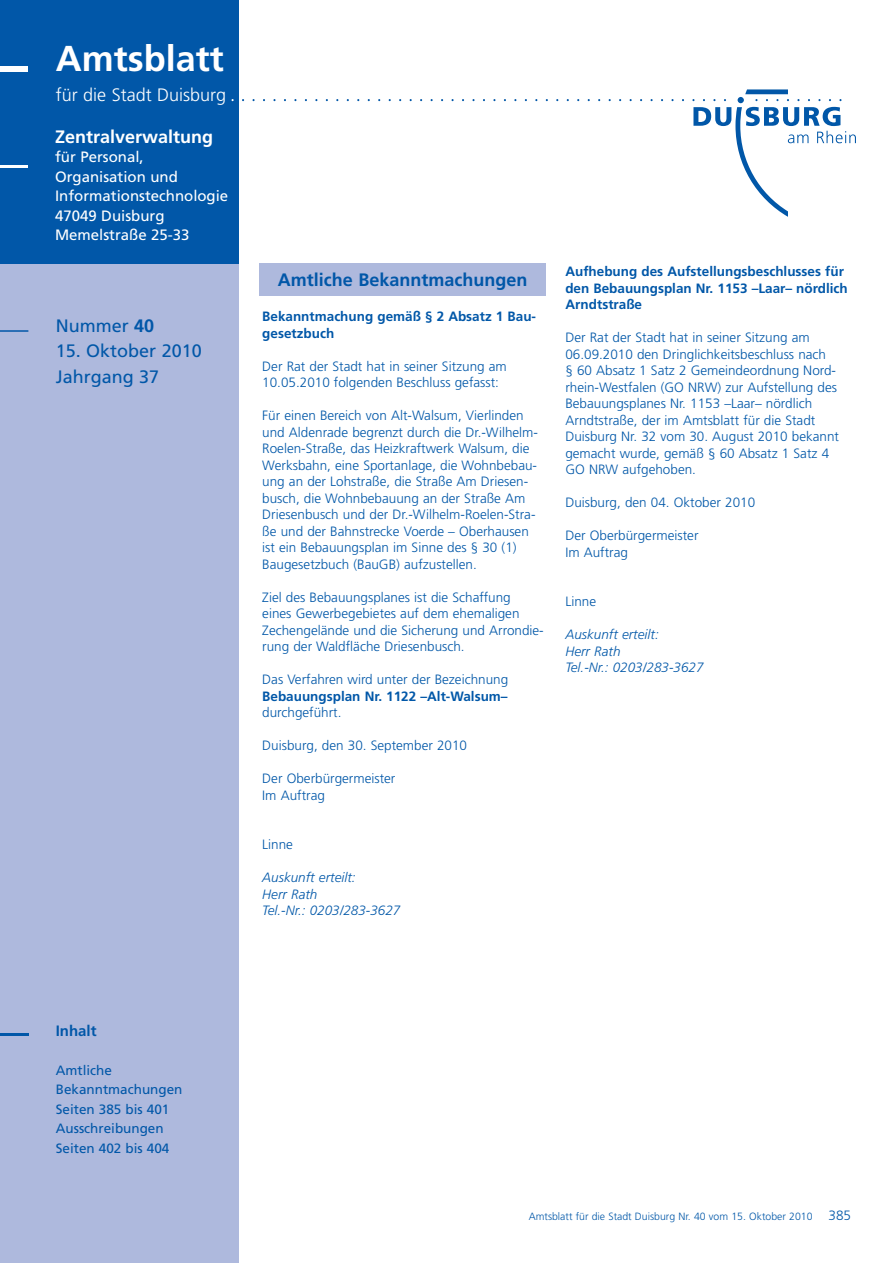
<style>
.page{position:relative;width:893px;height:1263px;background:#fff}
.page>*{position:absolute;margin:0;border:0;box-sizing:border-box;transform-origin:0 0}
.t1{font:150px "Duisburg Logo";letter-spacing:.07em;color:#0157a8}
.t2{font:700 36px "Frutiger";color:#fff}
.t3{font:18px/25.5px "Frutiger";color:#0157a8}
.t4{font:700 18px "Frutiger";color:#0157a8}
.t5{font:300 18px "Frutiger";color:#fff}
.t6{font:700 18px "Frutiger";color:#fff}
.t7{font:15px/19.5px "Frutiger";color:#fff}
.t8{font:700 15px "Frutiger";color:#0157a8}
.t9{font:300 13.5px/16.5px "Frutiger";color:#0157a8}
.t10{font:700 13.5px/16.5px "Frutiger";color:#0157a8}
.t11{font:italic 300 13.5px/16.5px "Frutiger";color:#0157a8}
.t12{font:13.5px/19.5px "Frutiger";color:#0157a8}
.t13{font:300 10.5px "Frutiger";color:#0157a8}
.s1{color:#fff}
.s2{font-weight:700}
.s3{font-size:13.5px}
</style>
<div class="page">
<div style="left:0;top:263px;width:239px;height:1000px;background:#aeb9dd"></div>
<div style="left:0;top:0;width:239px;height:264px;background:#0157a8"></div>
<div style="left:0;top:66px;width:28px;height:5px;background:#fff"></div>
<hr style="left:0;top:165px;width:28px;height:3px;background:#fff">
<hr style="left:0;top:1033px;width:28px;height:2px;background:#0157a8">
<hr style="left:0;top:330px;width:28px;height:2px;background:#0157a8">
<div style="left:259px;top:264px;width:287px;height:32px;background:#aeb9dd"></div>
<h2 class="t2" style="left:56px;top:44px;width:169px">Amtsblatt</h2>
<h3 class="t5" style="left:56px;top:87px;width:172px">für die Stadt Duisburg</h3>
<h1 class="t1" style="left:226px;top:-39px;width:631px"><span class="s1">0</span>1111111111111111111111l</h1>
<h3 class="t6" style="left:55px;top:129px;width:160px">Zentralverwaltung</h3>
<p class="t7" style="left:55px;top:148px;width:175px">für Personal,<br>Organisation und<br>Informationstechnologie<br>47049 Duisburg<br>Memelstraße 25-33</p>
<h3 class="t3" style="left:56px;top:314px;width:100px">Nummer <span class="s2">40</span></h3>
<h3 class="t3" style="left:56px;top:339px;width:148px">15. Oktober 2010<br>Jahrgang 37</h3>
<p class="t8" style="left:56px;top:1024px;width:42px">Inhalt</p>
<p class="t12" style="left:56px;top:1061px;width:128px">Amtliche<br>Bekanntmachungen<br>Seiten 385 bis 401<br>Ausschreibungen<br>Seiten 402 bis 404</p>
<h3 class="t4" style="left:278px;top:272px;width:251px">Amtliche Bekanntmachungen</h3>
<p class="t10" style="left:262px;top:309px;width:275px">Bekanntmachung gemäß § 2 Absatz 1 Bau&shy;gesetzbuch</p>
<p class="t9" style="left:262px;top:359px;width:246px">Der Rat der Stadt hat in seiner Sitzung am<br>10.05.2010 folgenden Beschluss gefasst:</p>
<p class="t9" style="left:262px;top:408px;width:277px">Für einen Bereich von Alt-Walsum, Vierlinden und Aldenrade begrenzt durch die Dr.-Wilhelm-Roelen-Straße, das Heizkraftwerk Walsum, die Werksbahn, eine Sportanlage, die Wohnbebau&shy;ung an der Lohstraße, die Straße Am Driesen&shy;busch, die Wohnbebauung an der Straße Am Driesenbusch und der Dr.-Wilhelm-Roelen-Stra&shy;ße und der Bahnstrecke Voerde – Oberhausen ist ein Bebauungsplan im Sinne des § 30 (1)<br>Baugesetzbuch (BauGB) aufzustellen.</p>
<p class="t9" style="left:262px;top:590px;width:283px">Ziel des Bebauungsplanes ist die Schaffung<br>eines Gewerbegebietes auf dem ehemaligen Zechengelände und die Sicherung und Arrondie&shy;rung der Waldfläche Driesenbusch.</p>
<p class="t9" style="left:262px;top:672px;width:247px">Das Verfahren wird unter der Bezeichnung</p>
<p class="t10" style="left:262px;top:689px;width:247px">Bebauungsplan Nr. 1122 –Alt-Walsum–</p>
<p class="t9" style="left:262px;top:705px;width:81px">durchgeführt.</p>
<p class="t9" style="left:262px;top:738px;width:206px">Duisburg, den 30. September 2010</p>
<p class="t9" style="left:262px;top:771px;width:135px">Der Oberbürgermeister<br>Im Auftrag</p>
<p class="t9" style="left:262px;top:837px;width:32px">Linne</p>
<p class="t11" style="left:262px;top:870px;width:140px">Auskunft erteilt:<br>Herr Rath<br>Tel.-Nr.: 0203/283-3627</p>
<p class="t10" style="left:565px;top:264px;width:284px">Aufhebung des Aufstellungsbeschlusses für den Bebauungsplan Nr. 1153 –Laar– nördlich<br>Arndtstraße</p>
<p class="t9" style="left:565px;top:330px;width:275px">Der Rat der Stadt hat in seiner Sitzung am 06.09.2010 den Dringlichkeitsbeschluss nach<br>§ 60 Absatz 1 Satz 2 Gemeindeordnung Nord&shy;rhein-Westfalen (GO NRW) zur Aufstellung des Bebauungsplanes Nr. 1153 –Laar– nördlich Arndtstraße, der im Amtsblatt für die Stadt Duisburg Nr. 32 vom 30. August 2010 bekannt gemacht wurde, gemäß § 60 Absatz 1 Satz 4<br>GO NRW aufgehoben.</p>
<p class="t9" style="left:565px;top:495px;width:191px">Duisburg, den 04. Oktober 2010</p>
<p class="t9" style="left:565px;top:528px;width:135px">Der Oberbürgermeister<br>Im Auftrag</p>
<p class="t9" style="left:565px;top:594px;width:32px">Linne</p>
<p class="t11" style="left:565px;top:627px;width:140px">Auskunft erteilt:<br>Herr Rath<br>Tel.-Nr.: 0203/283-3627</p>
<p class="t13" style="left:529px;top:1212px;width:324px">Amtsblatt für die Stadt Duisburg Nr. 40 vom 15. Oktober 2010 <span class="s3">385</span></p>
</div>
